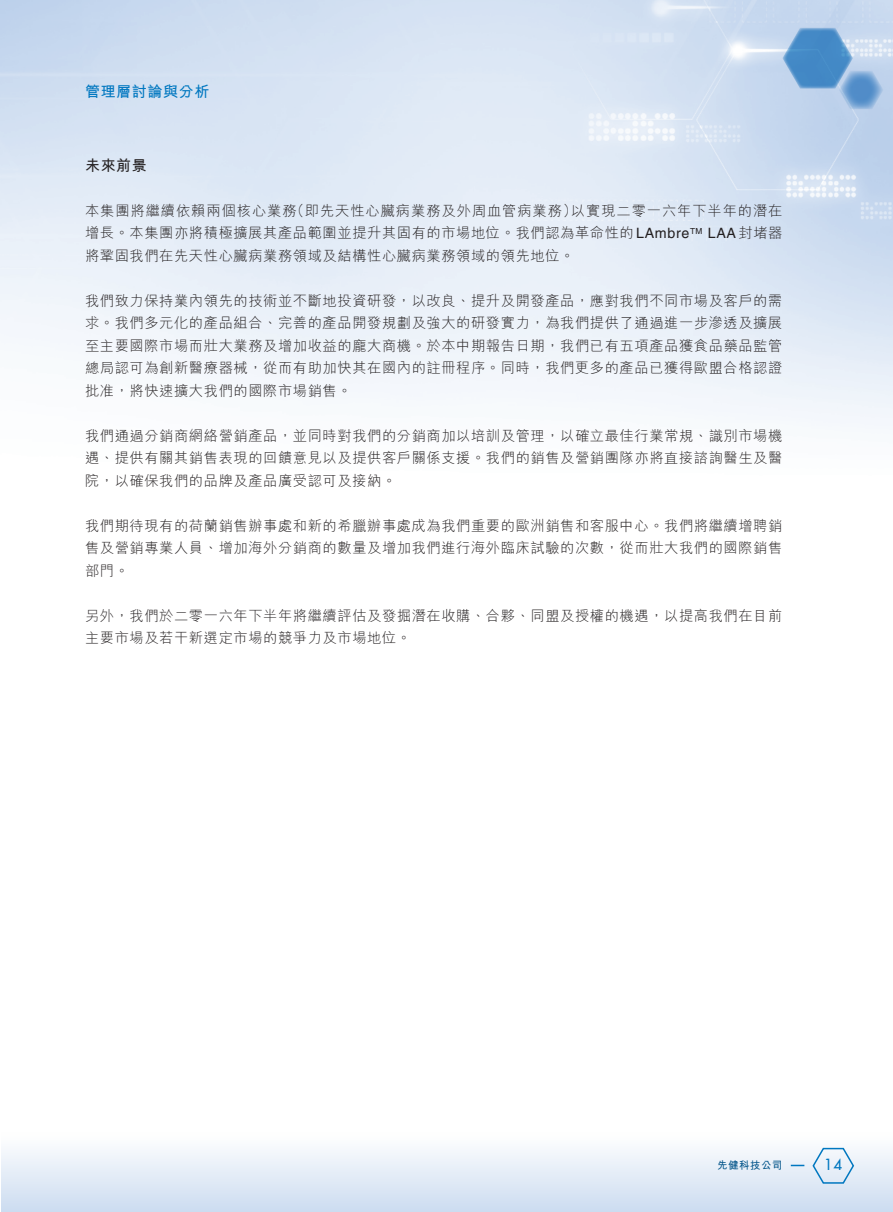
<style>
.page{position:relative;width:893px;height:1212px;background:#fff}
.page>*{position:absolute;margin:0;border:0;box-sizing:border-box;transform-origin:0 0}
.t1{font:700 15px "M Hei HK";letter-spacing:.04em;color:#0077c0}
._3__標題{font:700 15px "M Hei HK";color:#231f20}
.t2{font:500 15px "Futura Std";color:#0077c0}
._1__內文{font:300 14.25px/22.5px "M Hei HK";letter-spacing:.04em;color:#231f20;text-align:justify}
._1__內文-2{font:300 14.25px "M Hei HK";letter-spacing:.065em;color:#231f20}
.t3{font:700 10.5px "M Hei HK";letter-spacing:.04em;color:#005389}
.s1{font-family:"Helvetica LT Std";font-weight:400}
</style>
<div class="page">
<svg style="left:782px;top:28px;width:101px;height:81px;background:#88b2db"></svg>
<div style="left:1px;top:1132px;width:892px;height:80px;background:linear-gradient(to bottom,#fff,#cddcf1)"></div>
<svg style="left:812px;top:1146px;width:43px;height:38px"></svg>
<svg style="left:791px;top:1165px;width:13px;height:1px"></svg>
<p class="t1" style="left:85px;top:81px;width:126px">管理層討論與分析</p>
<p class="_3__標題" style="left:85px;top:154px;width:63px">未來前景</p>
<p class="_1__內文" style="left:85px;top:199px;width:699px;text-align:left">本集團將繼續依賴兩個核心業務<br>增長。本集團亦將積極擴展其產品範圍並提升其固有的市場地位。我們認為革命性的<span class="s1">LAmbre</span><sup>TM</sup> <span class="s1">LAA</span>封堵器將鞏固我們在先天性心臟病業務領域及結構性心臟病業務領域的領先地位。</p>
<p class="_1__內文" style="left:85px;top:289px;width:699px">我們致力保持業內領先的技術並不斷地投資研發，以改良、提升及開發產品，應對我們不同市場及客戶的需求。我們多元化的產品組合、完善的產品開發規劃及強大的研發實力，為我們提供了通過進一步滲透及擴展至主要國際市場而壯大業務及增加收益的龐大商機。於本中期報告日期，我們已有五項產品獲食品藥品監管總局認可為創新醫療器械，從而有助加快其在國內的註冊程序。同時，我們更多的產品已獲得歐盟合格認證批准，將快速擴大我們的國際市場銷售。</p>
<p class="_1__內文" style="left:85px;top:424px;width:699px">我們通過分銷商網絡營銷產品，並同時對我們的分銷商加以培訓及管理，以確立最佳行業常規、識別市場機遇、提供有關其銷售表現的回饋意見以及提供客戶關係支援。我們的銷售及營銷團隊亦將直接諮詢醫生及醫院，以確保我們的品牌及產品廣受認可及接納。</p>
<p class="_1__內文" style="left:85px;top:514px;width:699px">我們期待現有的荷蘭銷售辦事處和新的希臘辦事處成為我們重要的歐洲銷售和客服中心。我們將繼續增聘銷售及營銷專業人員、增加海外分銷商的數量及增加我們進行海外臨床試驗的次數，從而壯大我們的國際銷售部門。</p>
<p class="_1__內文" style="left:85px;top:604px;width:699px">另外，我們於二零一六年下半年將繼續評估及發掘潛在收購、合夥、同盟及授權的機遇，以提高我們在目前主要市場及若干新選定市場的競爭力及市場地位。</p>
<p class="_1__內文-2" style="left:290px;top:203px;width:289px">（即先天性心臟病業務及外周血管病業務）</p>
<p class="_1__內文-2" style="left:571px;top:203px;width:213px">以實現二零一六年下半年的潛在</p>
<p class="t3" style="left:717px;top:1158px;width:67px">先健科技公司</p>
<p class="t2" style="left:824px;top:1155px;width:19px">14</p>
</div>
